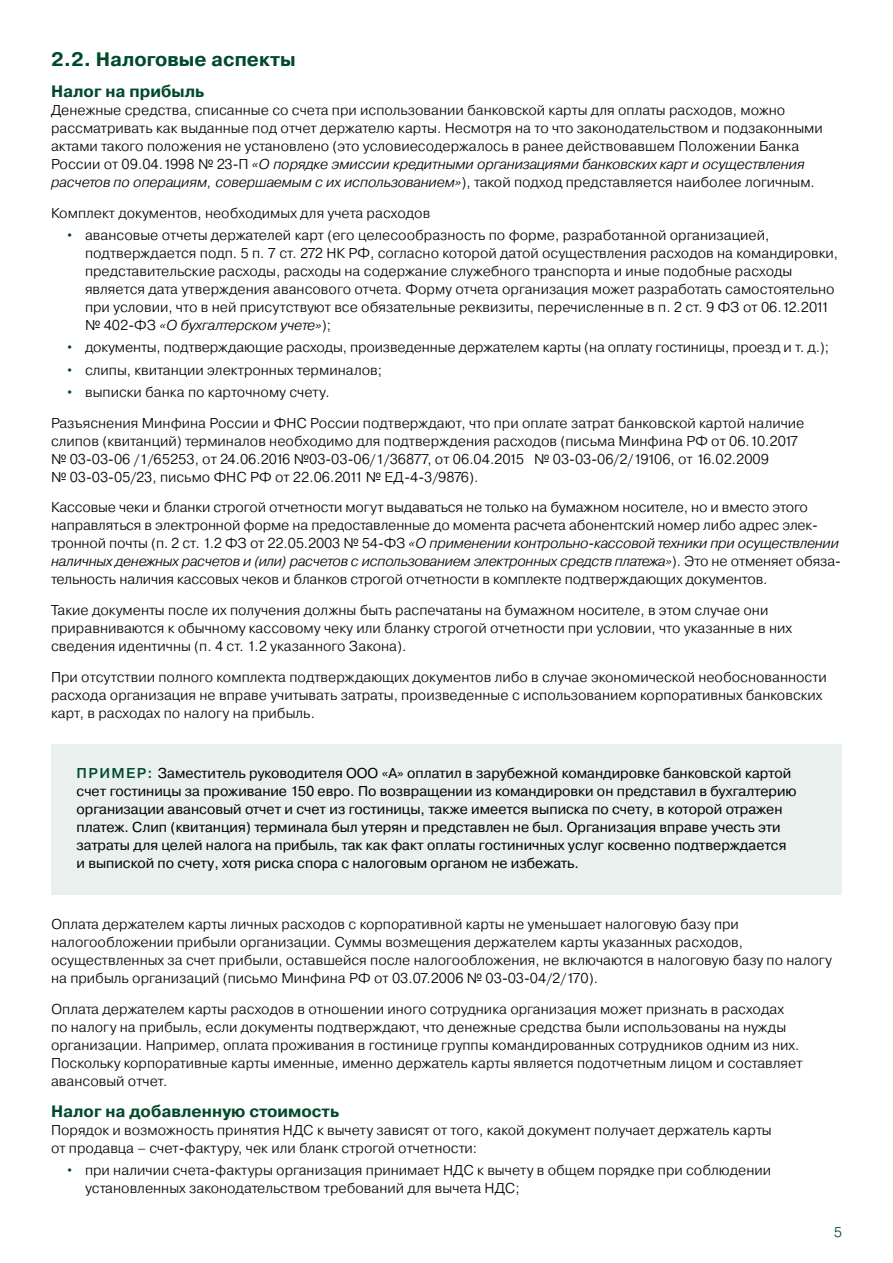
<style>
.page{position:relative;width:893px;height:1263px;background:#fff}
.page>*{position:absolute;margin:0;border:0;box-sizing:border-box;transform-origin:0 0}
.t1{font:700 19.5px "Pragmatica";color:#004a2c}
.t2{font:700 16.5px "Pragmatica";color:#004a2c}
.t3{font:300 14.25px/18px "Pragmatica";color:#000}
.t4{font:14.25px/18px "Pragmatica";color:#000}
.t5{font:300 14.25px "Pragmatica";color:#004a2c}
.s1{font-style:italic}
.s2{font-weight:500;color:#004a2c}
</style>
<div class="page">
<div style="left:51px;top:744px;width:791px;height:151px;background:#e9f0ed"></div>
<h1 class="t1" style="left:51px;top:47px;width:246px">2.2. Налоговые аспекты</h1>
<p class="t2" style="left:51px;top:81px;width:155px">Налог на прибыль</p>
<p class="t3" style="left:51px;top:101px;width:773px">Денежные средства, списанные со счета при использовании банковской карты для оплаты расходов, можно рассматривать как выданные под отчет держателю карты. Несмотря на то что законодательством и подзаконными актами такого положения не установлено (это условиесодержалось в ранее действовавшем Положении Банка России от 09.04.1998 № 23‑П <span class="s1">«О порядке эмиссии кредитными организациями банковских карт и осуществления расчетов по операциям, совершаемым с их использованием»</span>), такой подход представляется наиболее логичным.</p>
<p class="t3" style="left:51px;top:204px;width:381px">Комплект документов, необходимых для учета расходов</p>
<p class="t3" style="left:85px;top:226px;width:755px;text-indent:-19px"><span class="s2">•</span> авансовые отчеты держателей карт (его целесообразность по форме, разработанной организацией, подтверждается подп. 5 п. 7 ст. 272 НК РФ, согласно которой датой осуществления расходов на командировки, представительские расходы, расходы на содержание служебного транспорта и иные подобные расходы является дата утверждения авансового отчета. Форму отчета организация может разработать самостоятельно при условии, что в ней присутствуют все обязательные реквизиты, перечисленные в п. 2 ст. 9 ФЗ от 06.12.2011 № 402-ФЗ <span class="s1">«О бухгалтерском учете»</span>);</p>
<p class="t3" style="left:66px;top:338px;width:765px"><span class="s2">•</span> документы, подтверждающие расходы, произведенные держателем карты (на оплату гостиницы, проезд и т. д.);</p>
<p class="t3" style="left:66px;top:360px;width:318px"><span class="s2">•</span> слипы, квитанции электронных терминалов;</p>
<p class="t3" style="left:51px;top:376px;width:755px;line-height:30.8px;text-indent:15px"><span class="s2">•</span> выписки банка по карточному счету.<br>Разъяснения Минфина России и ФНС России подтверждают, что при оплате затрат банковской картой наличие</p>
<p class="t3" style="left:51px;top:431px;width:749px">слипов (квитанций) терминалов необходимо для подтверждения расходов (письма Минфина РФ от 06.10.2017 № 03-03-06 /1/65253, от 24.06.2016 №03-03-06/1/36877, от 06.04.2015 № 03-03-06/2/19106, от 16.02.2009<br>№ 03-03-05/23, письмо ФНС РФ от 22.06.2011 № ЕД-4-3/9876).</p>
<p class="t3" style="left:51px;top:498px;width:791px">Кассовые чеки и бланки строгой отчетности могут выдаваться не только на бумажном носителе, но и вместо этого направляться в электронной форме на предоставленные до момента расчета абонентский номер либо адрес элек‑ тронной почты (п. 2 ст. 1.2 ФЗ от 22.05.2003 № 54-ФЗ <span class="s1">«О применении контрольно-кассовой техники при осуществлении наличных денежных расчетов и (или) расчетов с использованием электронных средств платежа»</span>). Это не отменяет обяза‑ тельность наличия кассовых чеков и бланков строгой отчетности в комплекте подтверждающих документов.</p>
<p class="t3" style="left:51px;top:601px;width:743px">Такие документы после их получения должны быть распечатаны на бумажном носителе, в этом случае они приравниваются к обычному кассовому чеку или бланку строгой отчетности при условии, что указанные в них сведения идентичны (п. 4 ст. 1.2 указанного Закона).</p>
<p class="t3" style="left:51px;top:668px;width:777px">При отсутствии полного комплекта подтверждающих документов либо в случае экономической необоснованности расхода организация не вправе учитывать затраты, произведенные с использованием корпоративных банковских карт, в расходах по налогу на прибыль.</p>
<p class="t4" style="left:77px;top:765px;width:722px"><span class="s2">ПРИМЕР:</span> Заместитель руководителя ООО «А» оплатил в зарубежной командировке банковской картой счет гостиницы за проживание 150 евро. По возвращении из командировки он представил в бухгалтерию организации авансовый отчет и счет из гостиницы, также имеется выписка по счету, в которой отражен платеж. Слип (квитанция) терминала был утерян и представлен не был. Организация вправе учесть эти затраты для целей налога на прибыль, так как факт оплаты гостиничных услуг косвенно подтверждается и выпиской по счету, хотя риска спора с налоговым органом не избежать.</p>
<p class="t3" style="left:51px;top:915px;width:783px">Оплата держателем карты личных расходов с корпоративной карты не уменьшает налоговую базу при налогообложении прибыли организации. Суммы возмещения держателем карты указанных расходов, осуществленных за счет прибыли, оставшейся после налогообложения, не включаются в налоговую базу по налогу на прибыль организаций (письмо Минфина РФ от 03.07.2006 № 03-03-04/2/170).</p>
<p class="t3" style="left:51px;top:999px;width:753px">Оплата держателем карты расходов в отношении иного сотрудника организация может признать в расходах по налогу на прибыль, если документы подтверждают, что денежные средства были использованы на нужды организации. Например, оплата проживания в гостинице группы командированных сотрудников одним из них.<br>Поскольку корпоративные карты именные, именно держатель карты является подотчетным лицом и составляет авансовый отчет.</p>
<p class="t2" style="left:51px;top:1100px;width:290px">Налог на добавленную стоимость</p>
<p class="t3" style="left:51px;top:1120px;width:722px">Порядок и возможность принятия НДС к вычету зависят от того, какой документ получает держатель карты от продавца – счет-фактуру, чек или бланк строгой отчетности:</p>
<p class="t3" style="left:85px;top:1160px;width:688px;text-indent:-19px"><span class="s2">•</span> при наличии счета-фактуры организация принимает НДС к вычету в общем порядке при соблюдении установленных законодательством требований для вычета НДС;</p>
<p class="t5" style="left:834px;top:1223px;width:10px">5</p>
</div>
